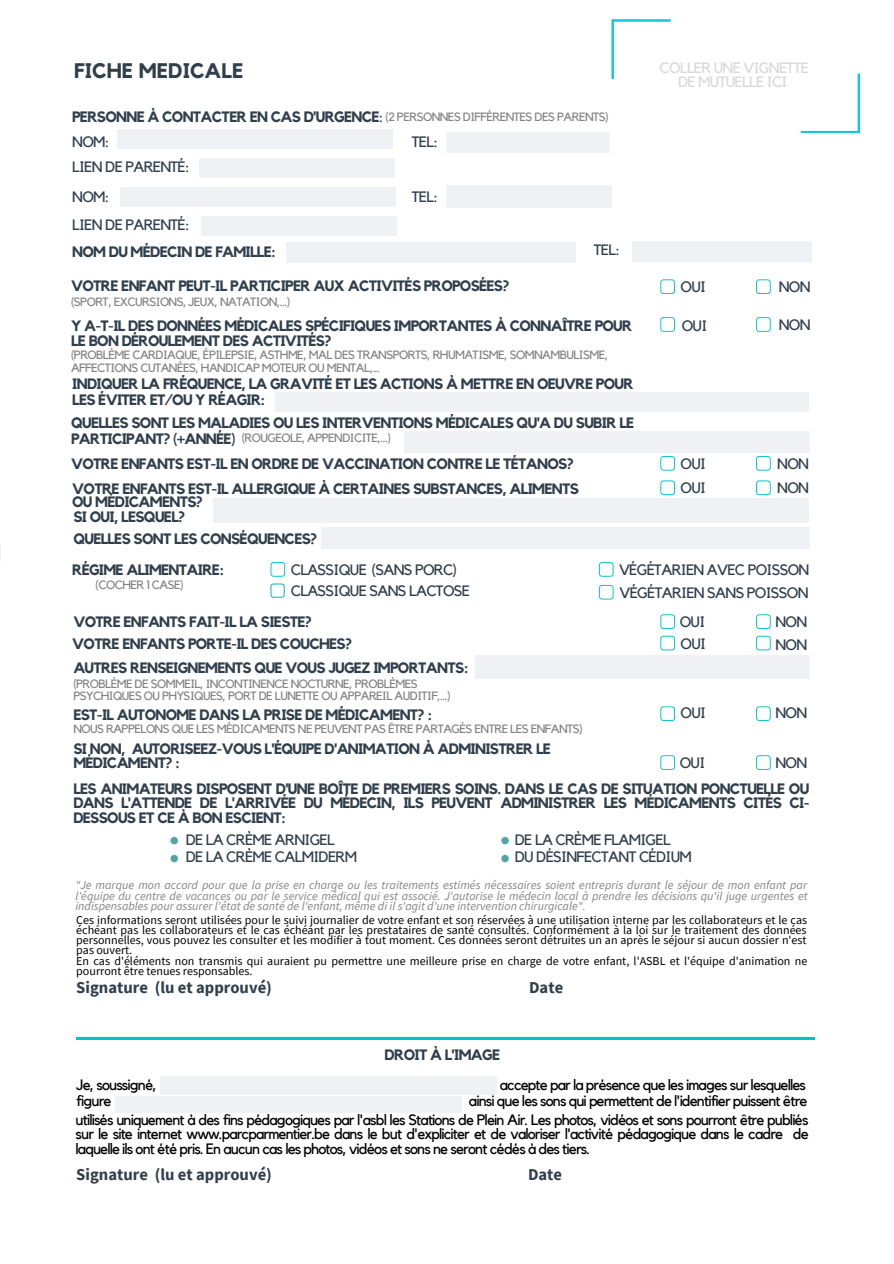
<style>
.page{position:relative;width:894px;height:1264px;background:#fff}
.page>*{position:absolute;margin:0;border:0;box-sizing:border-box;transform-origin:0 0}
.t1{font:700 21px "Kollektif";color:#313f4c}
.t2{font:700 16.5px "Source Sans Pro";color:#313f4c}
.t3{font:700 15px/14.7px "Kollektif";letter-spacing:-.05em;color:#313f4c}
.t4{font:15px/14.7px "Kollektif";letter-spacing:-.055em;color:#000;text-align:justify}
.t5{font:15px/21.5px "Kollektif";letter-spacing:-.05em;color:#313f4c}
.t6{font:15px/13.5px "Kollektif";letter-spacing:-.05em;color:#d9d9d9;text-align:center}
.t7{font:12px/10.2px "Source Sans Pro";color:#000}
.t8{font:12px/12.5px "Kollektif";letter-spacing:-.05em;color:#848484}
.t9{font:italic 12px/10.2px "Source Sans Pro";color:#848484;text-align:justify}
.s1{font-weight:400}
.s2{font-weight:700;font-size:15px;color:#313f4c}
</style>
<div class="page">
<svg style="left:0;top:544px;width:1px;height:17px"></svg>
<svg style="left:270px;top:583px;width:14px;height:14px"></svg>
<svg style="left:270px;top:562px;width:15px;height:14px"></svg>
<svg style="left:598px;top:562px;width:15px;height:14px"></svg>
<svg style="left:660px;top:317px;width:14px;height:15px"></svg>
<svg style="left:598px;top:585px;width:15px;height:14px"></svg>
<svg style="left:756px;top:317px;width:14px;height:15px"></svg>
<div style="left:321px;top:527px;width:488px;height:21px;background:#eff1f4"></div>
<svg style="left:756px;top:480px;width:14px;height:15px"></svg>
<svg style="left:660px;top:480px;width:14px;height:15px"></svg>
<svg style="left:660px;top:456px;width:14px;height:14px"></svg>
<svg style="left:756px;top:456px;width:14px;height:14px"></svg>
<div style="left:287px;top:242px;width:288px;height:21px;background:#eff1f4"></div>
<div style="left:120px;top:188px;width:275px;height:19px;background:#eff1f4"></div>
<div style="left:117px;top:130px;width:275px;height:19px;background:#eff1f4"></div>
<div style="left:201px;top:216px;width:195px;height:19px;background:#eff1f4"></div>
<div style="left:199px;top:158px;width:195px;height:19px;background:#eff1f4"></div>
<div style="left:446px;top:133px;width:163px;height:20px;background:#eff1f4"></div>
<div style="left:446px;top:186px;width:165px;height:21px;background:#eff1f4"></div>
<div style="left:170px;top:837px;width:8px;height:7px;background:#54a4a6;border-radius:50%"></div>
<svg style="left:170px;top:854px;width:8px;height:8px"></svg>
<svg style="left:501px;top:836px;width:8px;height:8px"></svg>
<div style="left:501px;top:837px;width:7px;height:7px;background:#54a4a6;border-radius:50%"></div>
<svg style="left:501px;top:854px;width:8px;height:8px"></svg>
<div style="left:501px;top:854px;width:7px;height:8px;background:#54a4a6;border-radius:50%"></div>
<svg style="left:660px;top:279px;width:14px;height:15px"></svg>
<svg style="left:756px;top:279px;width:14px;height:15px"></svg>
<div style="left:632px;top:241px;width:179px;height:20px;background:#eff1f4"></div>
<div style="left:276px;top:393px;width:532px;height:19px;background:#eff1f4"></div>
<div style="left:405px;top:431px;width:404px;height:22px;background:#eff1f4"></div>
<div style="left:214px;top:498px;width:594px;height:24px;background:#eff1f4"></div>
<svg style="left:756px;top:635px;width:14px;height:15px"></svg>
<svg style="left:756px;top:614px;width:14px;height:15px"></svg>
<svg style="left:660px;top:635px;width:14px;height:15px"></svg>
<svg style="left:660px;top:614px;width:14px;height:15px"></svg>
<div style="left:476px;top:655px;width:333px;height:23px;background:#eff1f4"></div>
<svg style="left:660px;top:706px;width:14px;height:15px"></svg>
<svg style="left:756px;top:706px;width:14px;height:15px"></svg>
<svg style="left:660px;top:755px;width:14px;height:15px"></svg>
<svg style="left:756px;top:755px;width:14px;height:15px"></svg>
<svg style="left:76px;top:1036px;width:738px;height:3px"></svg>
<div style="left:160px;top:1076px;width:336px;height:18px;background:#eff1f4"></div>
<div style="left:115px;top:1096px;width:346px;height:16px;background:#eff1f4"></div>
<svg style="left:611px;top:19px;width:59px;height:60px"></svg>
<svg style="left:800px;top:73px;width:59px;height:60px"></svg>
<h1 class="t1" style="left:74px;top:61px;width:171px">FICHE MEDICALE</h1>
<p class="t3" style="left:72px;top:110px;width:312px">PERSONNE À CONTACTER EN CAS D'URGENCE<span class="s1">:</span></p>
<p class="t8" style="left:385px;top:111px;width:225px">(2 PERSONNES DIFFÉRENTES DES PARENTS)</p>
<p class="t5" style="left:72px;top:131px;width:39px">NOM:</p>
<p class="t5" style="left:72px;top:157px;width:119px">LIEN DE PARENTÉ:</p>
<p class="t5" style="left:72px;top:186px;width:39px">NOM:</p>
<p class="t5" style="left:72px;top:215px;width:119px">LIEN DE PARENTÉ:</p>
<p class="t3" style="left:72px;top:245px;width:205px">NOM DU MÉDECIN DE FAMILLE:</p>
<p class="t5" style="left:411px;top:131px;width:28px">TEL:</p>
<p class="t5" style="left:411px;top:186px;width:28px">TEL:</p>
<p class="t3" style="left:71px;top:279px;width:440px">VOTRE ENFANT PEUT-IL PARTICIPER AUX ACTIVITÉS PROPOSÉES?</p>
<p class="t8" style="left:71px;top:296px;width:221px">(SPORT, EXCURSIONS, JEUX, NATATION,...)</p>
<p class="t5" style="left:593px;top:240px;width:28px">TEL:</p>
<p class="t3" style="left:71px;top:319px;width:562px">Y A-T-IL DES DONNÉES MÉDICALES SPÉCIFIQUES IMPORTANTES À CONNAÎTRE POUR<br>LE BON DÉROULEMENT DES ACTIVITÉS?</p>
<p class="t8" style="left:71px;top:349px;width:538px">(PROBLÈME CARDIAQUE, ÉPILEPSIE, ASTHME, MAL DES TRANSPORTS, RHUMATISME, SOMNAMBULISME,<br>AFFECTIONS CUTANÉES, HANDICAP MOTEUR OU MENTAL,...</p>
<p class="t3" style="left:72px;top:377px;width:563px;line-height:15.8px">INDIQUER LA FRÉQUENCE, LA GRAVITÉ ET LES ACTIONS À METTRE EN OEUVRE POUR<br>LES ÉVITER ET/OU Y RÉAGIR:</p>
<p class="t3" style="left:71px;top:416px;width:564px">QUELLES SONT LES MALADIES OU LES INTERVENTIONS MÉDICALES QU'A DU SUBIR LE</p>
<p class="t8" style="left:71px;top:432px;width:321px"><span class="s2">PARTICIPANT? (+ANNÉE)</span> (ROUGEOLE, APPENDICITE,...)</p>
<p class="t3" style="left:71px;top:457px;width:504px">VOTRE ENFANTS EST-IL EN ORDRE DE VACCINATION CONTRE LE TÉTANOS?</p>
<p class="t3" style="left:72px;top:482px;width:508px;line-height:13.5px">VOTRE ENFANTS EST-IL ALLERGIQUE À CERTAINES SUBSTANCES, ALIMENTS<br>OU MÉDICAMENTS?</p>
<p class="t3" style="left:73px;top:510px;width:113px">SI OUI, LESQUEL?</p>
<p class="t3" style="left:73px;top:532px;width:245px">QUELLES SONT LES CONSÉQUENCES?</p>
<p class="t6" style="left:659px;top:62px;width:151px">COLLER UNE VIGNETTE<br>DE MUTUELLE ICI</p>
<p class="t5" style="left:680px;top:277px;width:27px">OUI</p>
<p class="t5" style="left:778px;top:277px;width:33px">NON</p>
<p class="t5" style="left:681px;top:315px;width:27px">OUI</p>
<p class="t5" style="left:680px;top:453px;width:27px">OUI</p>
<p class="t5" style="left:778px;top:315px;width:33px">NON</p>
<p class="t5" style="left:777px;top:453px;width:33px">NON</p>
<p class="t5" style="left:680px;top:478px;width:27px">OUI</p>
<p class="t5" style="left:777px;top:478px;width:33px">NON</p>
<p class="t3" style="left:72px;top:563px;width:153px">RÉGIME ALIMENTAIRE:</p>
<p class="t5" style="left:291px;top:559px;width:181px">CLASSIQUE (SANS PORC)<br>CLASSIQUE SANS LACTOSE</p>
<p class="t5" style="left:619px;top:559px;width:192px;line-height:22.8px">VÉGÉTARIEN AVEC POISSON<br>VÉGÉTARIEN SANS POISSON</p>
<p class="t8" style="left:96px;top:579px;width:90px">(COCHER 1 CASE)</p>
<p class="t3" style="left:73px;top:615px;width:240px">VOTRE ENFANTS FAIT-IL LA SIESTE?</p>
<p class="t3" style="left:72px;top:636px;width:281px">VOTRE ENFANTS PORTE-IL DES COUCHES?</p>
<p class="t5" style="left:679px;top:612px;width:28px">OUI<br>OUI</p>
<p class="t5" style="left:775px;top:612px;width:33px">NON</p>
<p class="t5" style="left:775px;top:634px;width:33px">NON</p>
<p class="t3" style="left:73px;top:661px;width:396px">AUTRES RENSEIGNEMENTS QUE VOUS JUGEZ IMPORTANTS:</p>
<p class="t8" style="left:73px;top:677px;width:379px">(PROBLÈME DE SOMMEIL, INCONTINENCE NOCTURNE, PROBLÈMES<br>PSYCHIQUES OU PHYSIQUES, PORT DE LUNETTE OU APPAREIL AUDITIF,...)</p>
<p class="t3" style="left:73px;top:707px;width:360px">EST-IL AUTONOME DANS LA PRISE DE MÉDICAMENT? :</p>
<p class="t5" style="left:680px;top:702px;width:27px">OUI</p>
<p class="t5" style="left:775px;top:702px;width:33px">NON</p>
<p class="t8" style="left:73px;top:722px;width:511px">NOUS RAPPELONS QUE LES MÉDICAMENTS NE PEUVENT PAS ÊTRE PARTAGÉS ENTRE LES ENFANTS)</p>
<p class="t3" style="left:73px;top:741px;width:479px">SI NON, AUTORISEEZ-VOUS L'ÉQUIPE D'ANIMATION À ADMINISTRER LE<br>MÉDICAMENT? :</p>
<p class="t5" style="left:679px;top:752px;width:27px">OUI</p>
<p class="t5" style="left:775px;top:752px;width:33px">NON</p>
<p class="t3" style="left:73px;top:781px;width:737px;text-align:justify">LES ANIMATEURS DISPOSENT D'UNE BOÎTE DE PREMIERS SOINS. DANS LE CAS DE SITUATION PONCTUELLE OU DANS L'ATTENDE DE L'ARRIVÉE DU MÉDECIN, ILS PEUVENT ADMINISTRER LES MÉDICAMENTS CITÉS CI-DESSOUS ET CE À BON ESCIENT:</p>
<p class="t5" style="left:186px;top:831px;width:173px;line-height:17.7px">DE LA CRÈME ARNIGEL<br>DE LA CRÈME CALMIDERM</p>
<p class="t5" style="left:514px;top:829px;width:157px">DE LA CRÈME FLAMIGEL</p>
<p class="t5" style="left:514px;top:847px;width:178px">DU DÉSINFECTANT CÉDIUM</p>
<p class="t9" style="left:75px;top:880px;width:733px">"Je marque mon accord pour que la prise en charge ou les traitements estimés nécessaires soient entrepris durant le séjour de mon enfant par l'équipe du centre de vacances ou par le service médical qui est associé. J'autorise le médecin local à prendre les décisions qu'il juge urgentes et indispensables pour assurer l'état de santé de l'enfant, même di il s'agit d'une intervention chirurgicale".</p>
<p class="t7" style="left:76px;top:914px;width:732px">Ces informations seront utilisées pour le suivi journalier de votre enfant et son réservées à une utilisation interne par les collaborateurs et le cas échéant pas les collaborateurs et le cas échéant par les prestataires de santé consultés. Conformément à la loi sur le traitement des données personnelles, vous pouvez les consulter et les modifier à tout moment. Ces données seront détruites un an après le séjour si aucun dossier n'est pas ouvert.<br>En cas d'éléments non transmis qui auraient pu permettre une meilleure prise en charge de votre enfant, l'ASBL et l'équipe d'animation ne pourront être tenues responsables.</p>
<p class="t2" style="left:76px;top:976px;width:197px">Signature (lu et approuvé)</p>
<p class="t2" style="left:529px;top:976px;width:36px">Date</p>
<p class="t3" style="left:384px;top:1047px;width:117px">DROIT À L'IMAGE</p>
<p class="t4" style="left:76px;top:1077px;width:82px">Je, soussigné,</p>
<p class="t4" style="left:499px;top:1077px;width:307px">accepte par la présence que les images sur lesquelles</p>
<p class="t4" style="left:76px;top:1094px;width:37px">figure</p>
<p class="t4" style="left:469px;top:1094px;width:340px">ainsi que les sons qui permettent de l'identifier puissent être</p>
<p class="t4" style="left:75px;top:1112px;width:734px">utilisés uniquement à des fins pédagogiques par l'asbl les Stations de Plein Air. Les photos, vidéos et sons pourront être publiés sur le site internet www.parcparmentier.be dans le but d'expliciter et de valoriser l'activité pédagogique dans le cadre de laquelle ils ont été pris. En aucun cas les photos, vidéos et sons ne seront cédés à des tiers.</p>
<p class="t2" style="left:76px;top:1163px;width:197px">Signature (lu et approuvé)</p>
<p class="t2" style="left:528px;top:1163px;width:36px">Date</p>
</div>
